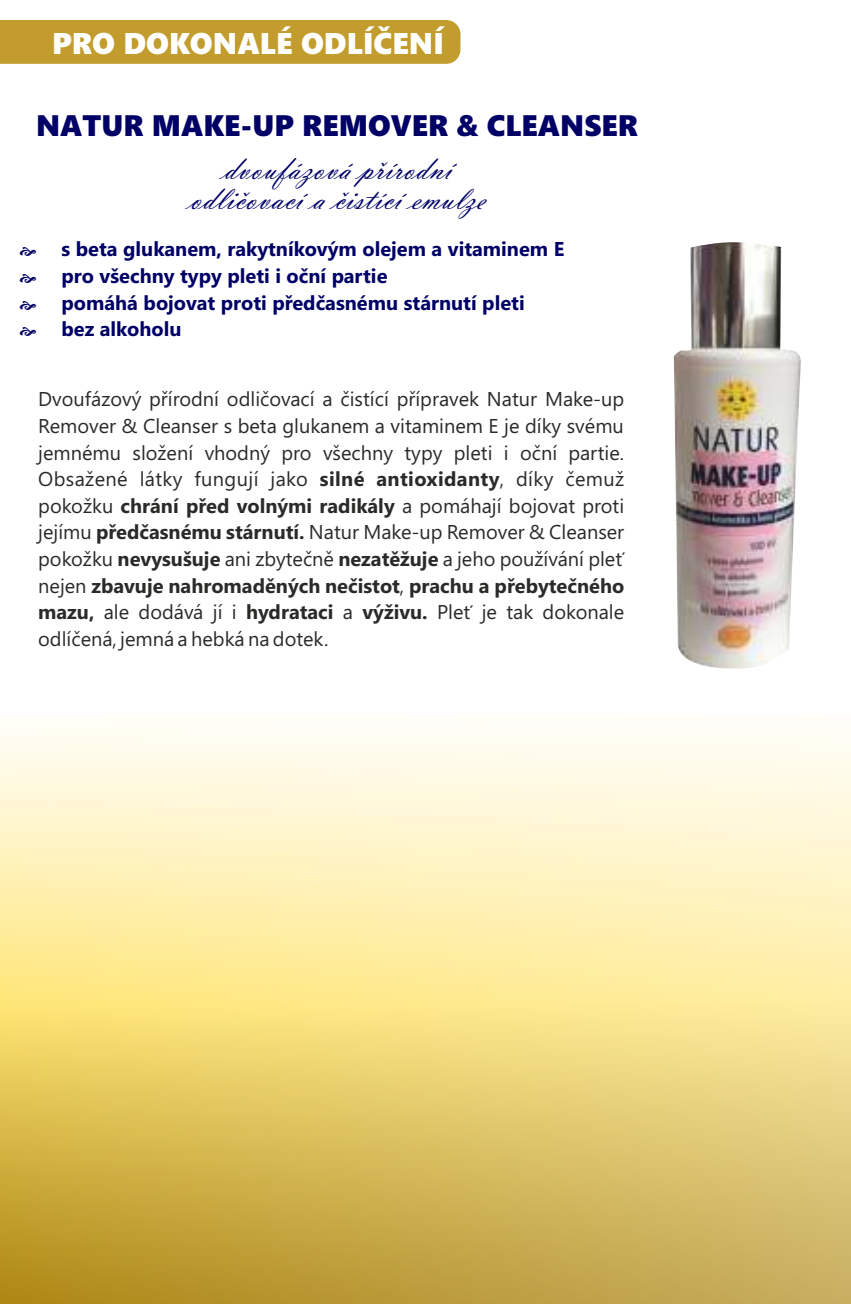
<style>
.page{position:relative;width:851px;height:1304px;background:#fff}
.page>*{position:absolute;margin:0;border:0;box-sizing:border-box;transform-origin:0 0}
.t1{font:35px/29.8px "Vladimir Script";color:#006;text-align:center}
.t2{font:30px "Segoe UI Black";color:#fff}
.t3{font:29.75px "Segoe UI Black";color:#006}
.t4{font:italic 23px "Lucida Calligraphy";color:#006}
.t5{font:20px/26.5px "Segoe UI";color:#2b2a29;text-align:justify}
.t6{font:700 20px/26.5px "Segoe UI";color:#006}
.s1{font-weight:700}
</style>
<div class="page">
<div style="left:0;top:20px;width:460px;height:44px;background:#c29d2e"></div>
<svg style="left:0;top:727px;width:850px;height:577px;background:#ebd88f"></svg>
<img style="left:673px;top:242px;width:127px;height:427px">
<h2 class="t2" style="left:52px;top:32px;width:393px">PRO DOKONALÉ ODLÍČENÍ</h2>
<h3 class="t3" style="left:36px;top:114px;width:603px">NATUR MAKE-UP REMOVER &amp; CLEANSER</h3>
<h1 class="t1" style="left:189px;top:159px;width:297px">dvoufázová prírodní odlicovací a cistící emulze</h1>
<p class="t4" style="left:374px;top:162px;width:15px">ˇ</p>
<p class="t4" style="left:237px;top:191px;width:15px">ˇ</p>
<p class="t4" style="left:336px;top:191px;width:15px">ˇ</p>
<p class="t6" style="left:61px;top:238px;width:504px">s beta glukanem, rakytníkovým olejem a vitaminem E pro všechny typy pleti i oční partie<br>pomáhá bojovat proti předčasnému stárnutí pleti<br>bez alkoholu</p>
<p class="t5" style="left:38px;top:388px;width:587px">Dvoufázový přírodní odličovací a čistící přípravek Natur Make-up Remover &amp; Cleanser s beta glukanem a vitaminem E je díky svému jemnému složení vhodný pro všechny typy pleti i oční partie.<br>Obsažené látky fungují jako <span class="s1">silné antioxidanty</span>, díky čemuž pokožku <span class="s1">chrání před volnými radikály</span> a pomáhají bojovat proti jejímu <span class="s1">předčasnému stárnutí.</span> Natur Make-up Remover &amp; Cleanser pokožku <span class="s1">nevysušuje</span> ani zbytečně <span class="s1">nezatěžuje</span> a jeho používání pleť nejen <span class="s1">zbavuje nahromaděných nečistot</span>, <span class="s1">prachu a přebytečného mazu,</span> ale dodává jí i <span class="s1">hydrataci</span> a <span class="s1">výživu.</span> Pleť je tak dokonale odlíčená, jemná a hebká na dotek.</p>
</div>
